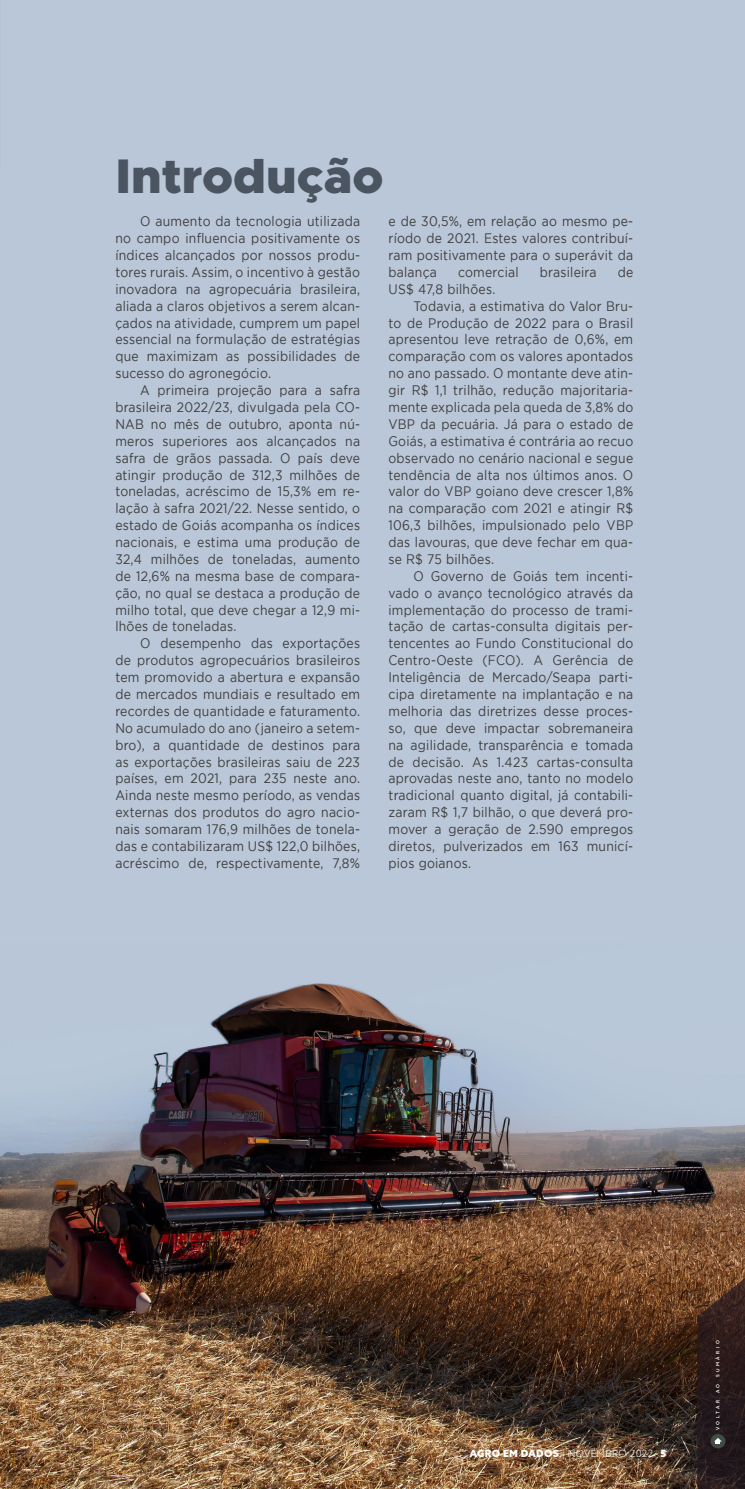
<style>
.page{position:relative;width:745px;height:1489px;background:#fff}
.page>*{position:absolute;margin:0;border:0;box-sizing:border-box;transform-origin:0 0}
.t1{font:900 48.75px "Metropolis";color:#4b5561}
.t2{font:13.75px/16.9px "Gotham";letter-spacing:.02em;color:#3c3c3b;text-align:justify;scale:.89 1}
.t3{font:300 10px "Azo Sans";letter-spacing:.025em;color:#fff}
.t4{font:500 4.62px "Azo Sans";letter-spacing:.555em;color:#fff}
.s1{font-weight:900}
</style>
<div class="page">
<img style="left:0;top:653px;width:744px;height:835px">
<div style="left:0;top:0;width:744px;height:653px;background:#bac7d8"></div>
<svg style="left:696px;top:1277px;width:48px;height:211px;background:#32211f"></svg>
<h1 class="t1" style="left:115px;top:145px;width:269px">Introdução</h1>
<p class="t2" style="left:115px;top:213px;width:276px;text-indent:25px">O aumento da tecnologia utilizada no campo influencia positivamente os índices alcançados por nossos produ&shy;tores rurais. Assim, o incentivo à gestão inovadora na agropecuária brasileira, aliada a claros objetivos a serem alcan&shy;çados na atividade, cumprem um papel essencial na formulação de estratégias que maximizam as possibilidades de sucesso do agronegócio.</p>
<p class="t2" style="left:115px;top:381px;width:276px;text-indent:25px">A primeira projeção para a safra brasileira 2022/23, divulgada pela CO-NAB no mês de outubro, aponta nú&shy;meros superiores aos alcançados na safra de grãos passada. O país deve atingir produção de 312,3 milhões de toneladas, acréscimo de 15,3% em re&shy;lação à safra 2021/22. Nesse sentido, o estado de Goiás acompanha os índices nacionais, e estima uma produção de 32,4 milhões de toneladas, aumento de 12,6% na mesma base de compara&shy;ção, no qual se destaca a produção de milho total, que deve chegar a 12,9 mi&shy;lhões de toneladas.</p>
<p class="t2" style="left:115px;top:635px;width:276px;text-indent:25px">O desempenho das exportações de produtos agropecuários brasileiros tem promovido a abertura e expansão de mercados mundiais e resultado em recordes de quantidade e faturamento.<br>No acumulado do ano (janeiro a setem&shy;bro), a quantidade de destinos para as exportações brasileiras saiu de 223 países, em 2021, para 235 neste ano.<br>Ainda neste mesmo período, as vendas externas dos produtos do agro nacio&shy;nais somaram 176,9 milhões de tonela&shy;das e contabilizaram US$ 122,0 bilhões, acréscimo de, respectivamente, 7,8%</p>
<p class="t2" style="left:388px;top:213px;width:276px">e de 30,5%, em relação ao mesmo pe&shy;ríodo de 2021. Estes valores contribuí&shy;ram positivamente para o superávit da balança</p>
<p class="t2" style="left:458px;top:263px;width:70px">comercial</p>
<p class="t2" style="left:539px;top:263px;width:65px">brasileira</p>
<p class="t2" style="left:617px;top:263px;width:19px">de</p>
<p class="t2" style="left:388px;top:280px;width:121px">US$ 47,8 bilhões.</p>
<p class="t2" style="left:413px;top:297px;width:248px">Todavia, a estimativa do Valor Bru-</p>
<p class="t2" style="left:388px;top:314px;width:276px">to de Produção de 2022 para o Brasil</p>
<p class="t2" style="left:388px;top:331px;width:276px">apresentou leve retração de 0,6%, em</p>
<p class="t2" style="left:388px;top:348px;width:276px">comparação com os valores apontados</p>
<p class="t2" style="left:388px;top:364px;width:276px">no ano passado. O montante deve atin-</p>
<p class="t2" style="left:388px;top:381px;width:276px">gir R$ 1,1 trilhão, redução majoritaria-</p>
<p class="t2" style="left:388px;top:398px;width:276px">mente explicada pela queda de 3,8% do</p>
<p class="t2" style="left:388px;top:415px;width:276px">VBP da pecuária. Já para o estado de</p>
<p class="t2" style="left:388px;top:432px;width:276px">Goiás, a estimativa é contrária ao recuo</p>
<p class="t2" style="left:388px;top:449px;width:276px">observado no cenário nacional e segue</p>
<p class="t2" style="left:388px;top:466px;width:276px">tendência de alta nos últimos anos. O</p>
<p class="t2" style="left:388px;top:483px;width:276px">valor do VBP goiano deve crescer 1,8%</p>
<p class="t2" style="left:388px;top:499px;width:276px">na comparação com 2021 e atingir R$</p>
<p class="t2" style="left:388px;top:516px;width:276px">106,3 bilhões, impulsionado pelo VBP</p>
<p class="t2" style="left:388px;top:533px;width:276px">das lavouras, que deve fechar em qua-</p>
<p class="t2" style="left:388px;top:550px;width:120px">se R$ 75 bilhões.</p>
<p class="t2" style="left:413px;top:567px;width:248px">O Governo de Goiás tem incenti-</p>
<p class="t2" style="left:388px;top:584px;width:276px">vado o avanço tecnológico através da</p>
<p class="t2" style="left:388px;top:601px;width:276px">implementação do processo de trami-</p>
<p class="t2" style="left:388px;top:618px;width:276px">tação de cartas-consulta digitais per-</p>
<p class="t2" style="left:388px;top:635px;width:276px">tencentes ao Fundo Constitucional do</p>
<p class="t2" style="left:388px;top:651px;width:276px">Centro-Oeste (FCO). A Gerência de</p>
<p class="t2" style="left:388px;top:668px;width:276px">Inteligência de Mercado/Seapa parti-</p>
<p class="t2" style="left:388px;top:685px;width:276px">cipa diretamente na implantação e na</p>
<p class="t2" style="left:388px;top:702px;width:276px">melhoria das diretrizes desse proces-</p>
<p class="t2" style="left:388px;top:719px;width:276px">so, que deve impactar sobremaneira</p>
<p class="t2" style="left:388px;top:736px;width:276px">na agilidade, transparência e tomada</p>
<p class="t2" style="left:388px;top:753px;width:276px">de decisão. As 1.423 cartas-consulta</p>
<p class="t2" style="left:388px;top:769px;width:276px">aprovadas neste ano, tanto no modelo</p>
<p class="t2" style="left:388px;top:786px;width:276px">tradicional quanto digital, já contabili-</p>
<p class="t2" style="left:388px;top:803px;width:276px">zaram R$ 1,7 bilhão, o que deverá pro-</p>
<p class="t2" style="left:388px;top:820px;width:276px">mover a geração de 2.590 empregos</p>
<p class="t2" style="left:388px;top:837px;width:276px">diretos, pulverizados em 163 municí-</p>
<p class="t2" style="left:388px;top:854px;width:94px">pios goianos.</p>
<p class="t3" style="left:469px;top:1446px;width:198px"><span class="s1">AGRO EM DADOS</span> | NOVEMBRO 2022 <span class="s1">5</span></p>
<p class="t4" style="left:714px;top:1377px;width:39px;rotate:-90deg">SUMÁRIO</p>
<p class="t4" style="left:714px;top:1393px;width:11px;rotate:-90deg">A O</p>
<p class="t4" style="left:714px;top:1430px;width:32px;rotate:-90deg">VOLTAR</p>
</div>
